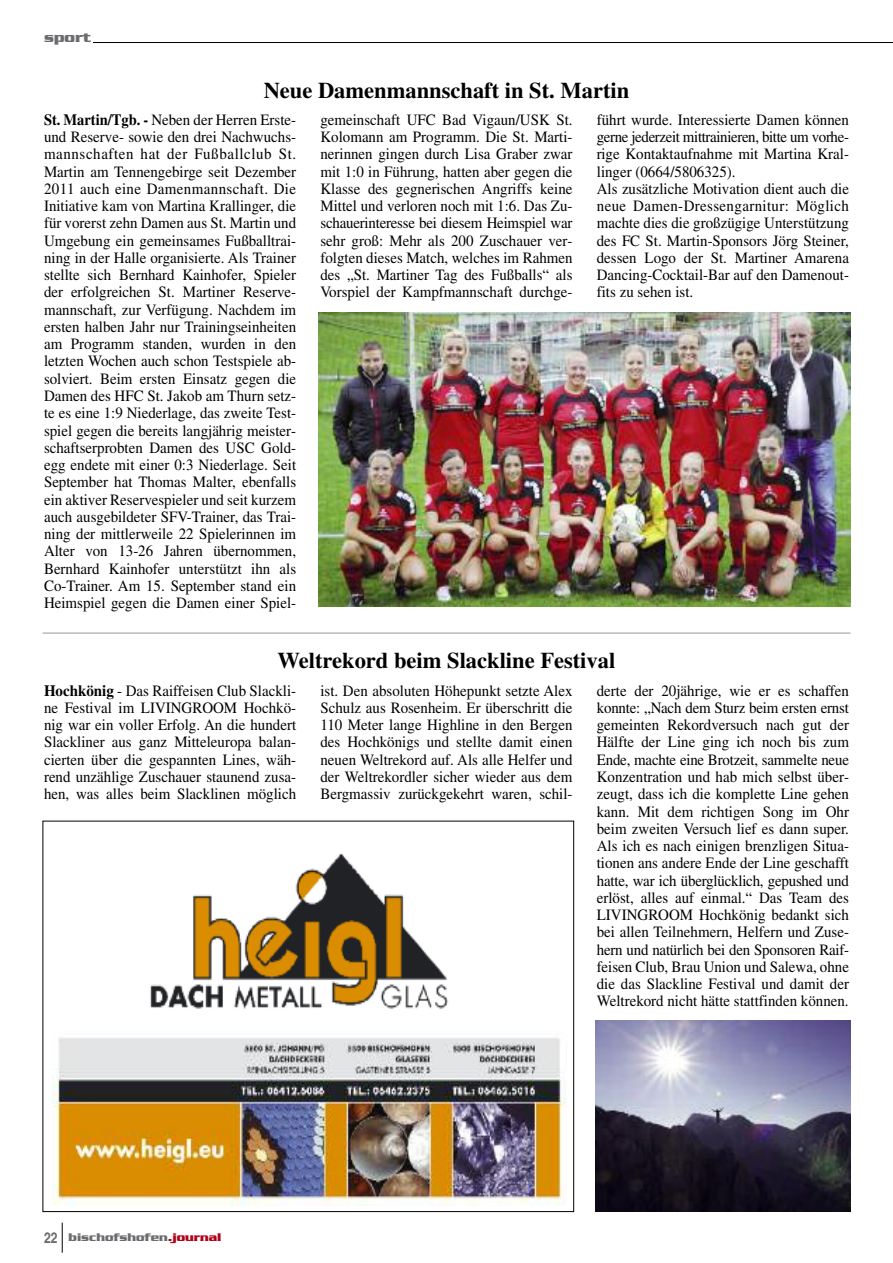
<style>
.page{position:relative;width:893px;height:1263px;background:#fff}
.page>*{position:absolute;margin:0;border:0;box-sizing:border-box;transform-origin:0 0}
.t1{font:700 22.5px "Times";color:#000}
.t2{font:15.75px/17.2px "Times";color:#000;text-align:justify;scale:.95 1}
.t3{font:700 15px "Serpentine";color:#6b6c6f}
.t4{font:700 12px "Serpentine";color:#6b6c6f}
.s1{font-weight:700}
.s2{font-family:"Helvetica";font-stretch:condensed;font-size:15px}
.s3{color:#b10016}
</style>
<div class="page">
<hr style="left:43px;top:42px;width:850px;height:1px;background:#000">
<div style="left:43px;top:30px;width:50px;height:29px;background:#fff"></div>
<hr style="left:62px;top:1222px;width:1px;height:31px;background:#000">
<img style="left:319px;top:313px;width:531px;height:293px">
<img style="left:595px;top:1020px;width:255px;height:192px">
<img style="left:52px;top:1037px;width:515px;height:168px">
<img style="left:150px;top:853px;width:298px;height:156px">
<div style="left:94px;top:857px;width:93px;height:98px;background:#fff"></div>
<hr style="left:43px;top:633px;width:807px;height:1px;background:#999">
<p class="t3" style="left:44px;top:28px;width:49px">sport</p>
<h1 class="t1" style="left:264px;top:82px;width:367px">Neue Damenmannschaft in St. Martin</h1>
<p class="t2" style="left:44px;top:113px;width:267px"><span class="s1">St. Martin/Tgb. -</span> Neben der Herren Erste&shy;und Reserve- sowie den drei Nachwuchs&shy;mannschaften hat der Fußballclub St.<br>Martin am Tennengebirge seit Dezember 2011 auch eine Damenmannschaft. Die Initiative kam von Martina Krallinger, die für vorerst zehn Damen aus St. Martin und Umgebung ein gemeinsames Fußballtrai&shy;ning in der Halle organisierte. Als Trainer stellte sich Bernhard Kainhofer, Spieler der erfolgreichen St. Martiner Reserve&shy;mannschaft, zur Verfügung. Nachdem im ersten halben Jahr nur Trainingseinheiten am Programm standen, wurden in den letzten Wochen auch schon Testspiele ab&shy;solviert. Beim ersten Einsatz gegen die Damen des HFC St. Jakob am Thurn setz&shy;te es eine 1:9 Niederlage, das zweite Test&shy;spiel gegen die bereits langjährig meister&shy;schaftserprobten Damen des USC Gold&shy;egg endete mit einer 0:3 Niederlage. Seit September hat Thomas Malter, ebenfalls ein aktiver Reservespieler und seit kurzem auch ausgebildeter SFV-Trainer, das Trai&shy;ning der mittlerweile 22 Spielerinnen im Alter von 13-26 Jahren übernommen, Bernhard Kainhofer unterstützt ihn als Co-Trainer. Am 15. September stand ein Heimspiel gegen die Damen einer Spiel-</p>
<p class="t2" style="left:320px;top:113px;width:267px">gemeinschaft UFC Bad Vigaun/USK St.<br>Kolomann am Programm. Die St. Marti&shy;nerinnen gingen durch Lisa Graber zwar mit 1:0 in Führung, hatten aber gegen die Klasse des gegnerischen Angriffs keine Mittel und verloren noch mit 1:6. Das Zu&shy;schauerinteresse bei diesem Heimspiel war sehr groß: Mehr als 200 Zuschauer ver&shy;folgten dieses Match, welches im Rahmen des „St. Martiner Tag des Fußballs“ als Vorspiel der Kampfmannschaft durchge-</p>
<p class="t2" style="left:597px;top:113px;width:267px;text-align:left">führt wurde. Interessierte Damen können gerne jederzeit mittrainieren, bitte um vorhe&shy;rige Kontaktaufnahme mit Martina Kral&shy;linger (0664/5806325).<br>Als zusätzliche Motivation dient auch die neue Damen-Dressengarnitur: Möglich machte dies die großzügige Unterstützung des FC St. Martin-Sponsors Jörg Steiner, dessen Logo der St. Martiner Amarena Dancing-Cocktail-Bar auf den Damenout&shy;fits zu sehen ist.</p>
<h1 class="t1" style="left:278px;top:653px;width:339px">Weltrekord beim Slackline Festival</h1>
<p class="t2" style="left:44px;top:683px;width:267px"><span class="s1">Hochkönig</span> - Das Raiffeisen Club Slackli&shy;ne Festival im LIVINGROOM Hochkö&shy;nig war ein voller Erfolg. An die hundert Slackliner aus ganz Mitteleuropa balan&shy;cierten über die gespannten Lines, wäh&shy;rend unzählige Zuschauer staunend zusa&shy;hen, was alles beim Slacklinen möglich</p>
<p class="t2" style="left:320px;top:683px;width:267px">ist. Den absoluten Höhepunkt setzte Alex Schulz aus Rosenheim. Er überschritt die 110 Meter lange Highline in den Bergen des Hochkönigs und stellte damit einen neuen Weltrekord auf. Als alle Helfer und der Weltrekordler sicher wieder aus dem Bergmassiv zurückgekehrt waren, schil-</p>
<p class="t2" style="left:597px;top:683px;width:267px">derte der 20jährige, wie er es schaffen konnte: „Nach dem Sturz beim ersten ernst gemeinten Rekordversuch nach gut der Hälfte der Line ging ich noch bis zum Ende, machte eine Brotzeit, sammelte neue Konzentration und hab mich selbst über&shy;zeugt, dass ich die komplette Line gehen kann. Mit dem richtigen Song im Ohr beim zweiten Versuch lief es dann super.<br>Als ich es nach einigen brenzligen Situa&shy;tionen ans andere Ende der Line geschafft hatte, war ich überglücklich, gepushed und erlöst, alles auf einmal.“ Das Team des LIVINGROOM Hochkönig bedankt sich bei allen Teilnehmern, Helfern und Zuse&shy;hern und natürlich bei den Sponsoren Raif&shy;feisen Club, Brau Union und Salewa, ohne die das Slackline Festival und damit der Weltrekord nicht hätte stattfinden können.</p>
<p class="t4" style="left:44px;top:1230px;width:179px"><span class="s2">22</span> bischofshofen<span class="s3">.journal</span></p>
</div>
